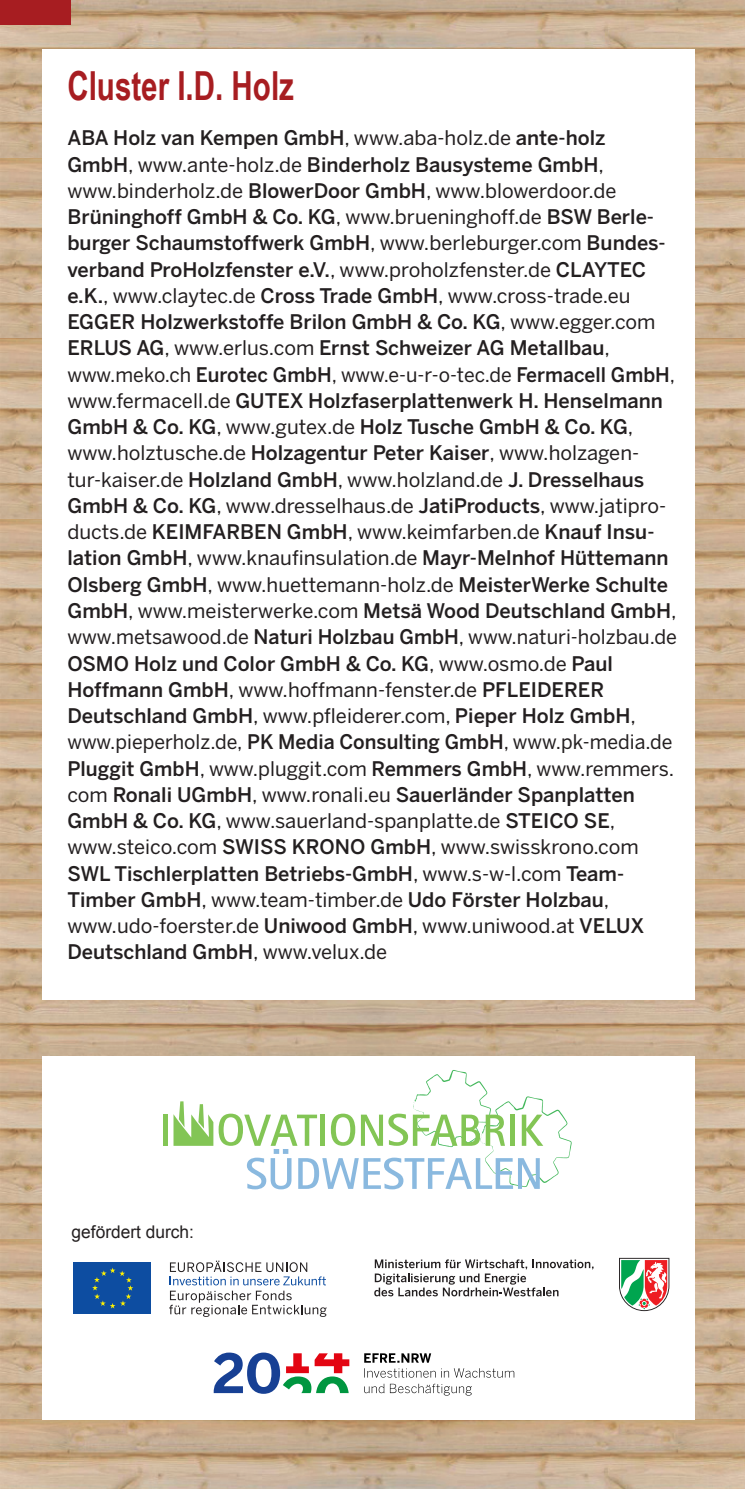
<style>
.page{position:relative;width:745px;height:1489px;background:#fff}
.page>*{position:absolute;margin:0;border:0;box-sizing:border-box;transform-origin:0 0}
.t1{font:700 40px "Arial Narrow";color:#a71d21;scale:.9 1}
.t2{font:500 20px/26.2px "Benton Sans";color:#231f20}
.t3{font:17.5px "Arial";color:#231f20}
.s1{font-weight:400}
</style>
<div class="page">
<img style="left:0;top:0;width:744px;height:1488px">
<div style="left:43px;top:50px;width:651px;height:949px;background:#fff"></div>
<div style="left:0;top:0;width:71px;height:25px;background:#a71d21"></div>
<div style="left:43px;top:1056px;width:651px;height:363px;background:#fff"></div>
<svg style="left:374px;top:1259px;width:219px;height:37px"></svg>
<svg style="left:619px;top:1257px;width:50px;height:53px"></svg>
<hr style="left:163px;top:1114px;width:4px;height:31px;background:#83c555">
<svg style="left:173px;top:1070px;width:398px;height:119px"></svg>
<svg style="left:213px;top:1352px;width:136px;height:41px"></svg>
<svg style="left:364px;top:1353px;width:67px;height:9px"></svg>
<svg style="left:364px;top:1383px;width:107px;height:12px"></svg>
<svg style="left:364px;top:1368px;width:150px;height:9px"></svg>
<div style="left:73px;top:1262px;width:78px;height:51px;background:#0d4da1"></div>
<svg style="left:92px;top:1267px;width:41px;height:41px"></svg>
<svg style="left:169px;top:1260px;width:157px;height:56px"></svg>
<h1 class="t1" style="left:67px;top:56px;width:253px">Cluster I.D. Holz</h1>
<p class="t2" style="left:67px;top:125px;width:611px">ABA Holz van Kempen GmbH<span class="s1">, www.aba-holz.de</span> ante-holz<br>GmbH<span class="s1">, www.ante-holz.de</span> Binderholz Bausysteme GmbH<span class="s1">, www.binderholz.de</span> BlowerDoor GmbH<span class="s1">, www.blowerdoor.de </span>Brüninghoff GmbH &amp; Co. KG<span class="s1">, www.brueninghoff.de</span> BSW Berle&shy;burger Schaumstoffwerk GmbH<span class="s1">, www.berleburger.com</span> Bundes&shy;verband ProHolzfenster e.V.<span class="s1">, www.proholzfenster.de</span> CLAYTEC e.K.<span class="s1">, www.claytec.de</span> Cross Trade GmbH<span class="s1">, www.cross-trade.eu </span>EGGER Holzwerkstoffe Brilon GmbH &amp; Co. KG<span class="s1">, www.egger.com </span>ERLUS AG<span class="s1">, www.erlus.com</span> Ernst Schweizer AG Metallbau<span class="s1">, www.meko.ch</span> Eurotec GmbH<span class="s1">, www.e-u-r-o-tec.de</span> Fermacell GmbH<span class="s1">, www.fermacell.de</span> GUTEX Holzfaserplattenwerk H. Henselmann GmbH &amp; Co. KG<span class="s1">, www.gutex.de</span> Holz Tusche GmbH &amp; Co. KG<span class="s1">, www.holztusche.de</span> Holzagentur Peter Kaiser<span class="s1">, www.holzagen&shy;tur-kaiser.de</span> Holzland GmbH<span class="s1">, www.holzland.de</span> J. Dresselhaus GmbH &amp; Co. KG<span class="s1">, www.dresselhaus.de</span> JatiProducts<span class="s1">, www.jatipro&shy;ducts.de</span> KEIMFARBEN GmbH<span class="s1">, www.keimfarben.de</span> Knauf Insu&shy;lation GmbH<span class="s1">, www.knaufinsulation.de</span> Mayr-Melnhof Hüttemann Olsberg GmbH<span class="s1">, www.huettemann-holz.de</span> MeisterWerke Schulte GmbH<span class="s1">, www.meisterwerke.com</span> Metsä Wood Deutschland GmbH<span class="s1">, www.metsawood.de</span> Naturi Holzbau GmbH<span class="s1">, www.naturi-holzbau.de </span>OSMO Holz und Color GmbH &amp; Co. KG<span class="s1">, www.osmo.de</span> Paul Hoffmann GmbH<span class="s1">, www.hoffmann-fenster.de</span> PFLEIDERER Deutschland GmbH<span class="s1">, www.pfleiderer.com,</span> Pieper Holz GmbH<span class="s1">, www.pieperholz.de,</span> PK Media Consulting GmbH<span class="s1">, www.pk-media.de </span>Pluggit GmbH<span class="s1">, www.pluggit.com</span> Remmers GmbH<span class="s1">, www.remmers. com</span> Ronali UGmbH<span class="s1">, www.ronali.eu</span> Sauerländer Spanplatten GmbH &amp; Co. KG<span class="s1">, www.sauerland-spanplatte.de</span> STEICO SE<span class="s1">, www.steico.com</span> SWISS KRONO GmbH<span class="s1">, www.swisskrono.com </span>SWL Tischlerplatten Betriebs-GmbH<span class="s1">, www.s-w-l.com</span> Team-Timber GmbH<span class="s1">, www.team-timber.de</span> Udo Förster Holzbau<span class="s1">, www.udo-foerster.de</span> Uniwood GmbH<span class="s1">, www.uniwood.at</span> VELUX Deutschland GmbH<span class="s1">, www.velux.de</span></p>
<p class="t3" style="left:72px;top:1219px;width:124px">gefördert durch:</p>
</div>
